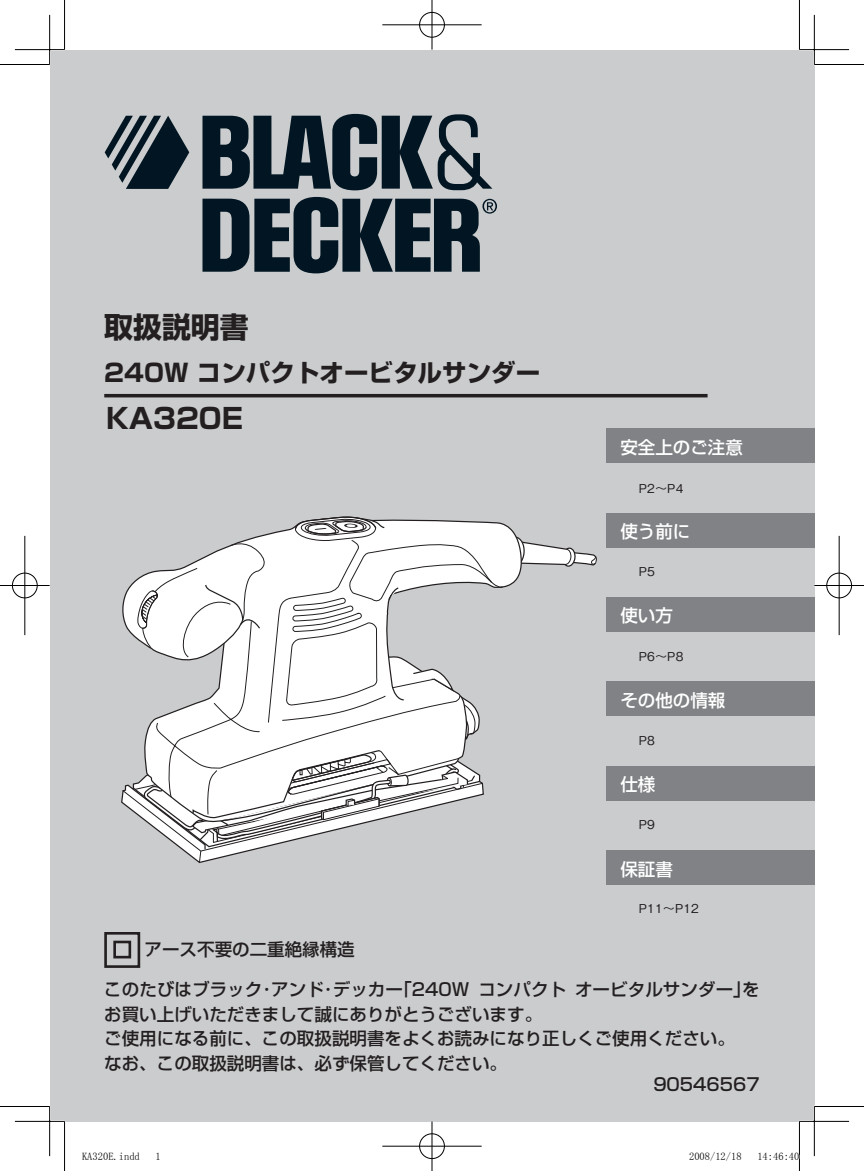
<style>
.page{position:relative;width:864px;height:1171px;background:#fff}
.page>*{position:absolute;margin:0;border:0;box-sizing:border-box;transform-origin:0 0}
.t1{font:700 28.88px "Shin Go Pro";color:#231f20}
.t2{font:700 28px "Shin Go Pro";color:#231f20}
.t3{font:700 24.5px "Shin Go Pro";color:#231f20}
.t4{font:500 17.5px/24.5px "Shin Go Pro";color:#231f20}
.t5{font:500 17.5px "Shin Go Pro";color:#fff}
.t6{font:500 12.25px "Gothic BBB Pro";color:#231f20}
.t7{font:10.5px "Sim Sun";color:#000}
</style>
<div class="page">
<div style="left:50px;top:50px;width:764px;height:1071px;background:#cbccce"></div>
<svg style="left:202px;top:114px;width:290px;height:76px"></svg>
<svg style="left:202px;top:197px;width:295px;height:76px"></svg>
<svg style="left:105px;top:116px;width:84px;height:73px"></svg>
<hr style="left:104px;top:394px;width:603px;height:3px;background:#231f20">
<svg style="left:122px;top:516px;width:475px;height:347px"></svg>
<div style="left:605px;top:428px;width:209px;height:35px;background:#808285"></div>
<div style="left:605px;top:513px;width:209px;height:35px;background:#808285"></div>
<div style="left:605px;top:597px;width:209px;height:35px;background:#808285"></div>
<div style="left:605px;top:681px;width:209px;height:35px;background:#808285"></div>
<div style="left:605px;top:766px;width:209px;height:35px;background:#808285"></div>
<div style="left:605px;top:850px;width:209px;height:35px;background:#808285"></div>
<svg style="left:104px;top:932px;width:37px;height:36px"></svg>
<hr style="left:15px;top:48px;width:49px;height:3px;background:#fff">
<hr style="left:799px;top:48px;width:49px;height:3px;background:#fff">
<hr style="left:15px;top:1120px;width:49px;height:2px;background:#fff">
<hr style="left:799px;top:1120px;width:49px;height:2px;background:#fff">
<hr style="left:48px;top:15px;width:3px;height:49px;background:#fff">
<hr style="left:48px;top:1106px;width:3px;height:50px;background:#fff">
<hr style="left:812px;top:15px;width:3px;height:49px;background:#fff">
<hr style="left:812px;top:1106px;width:3px;height:50px;background:#fff">
<hr style="left:0;top:64px;width:50px;height:1px;background:#000">
<hr style="left:814px;top:64px;width:49px;height:1px;background:#000">
<hr style="left:0;top:1106px;width:50px;height:1px;background:#000">
<hr style="left:814px;top:1106px;width:49px;height:1px;background:#000">
<hr style="left:64px;top:0;width:1px;height:50px;background:#000">
<hr style="left:64px;top:1121px;width:1px;height:50px;background:#000">
<hr style="left:798px;top:0;width:1px;height:50px;background:#000">
<hr style="left:798px;top:1121px;width:1px;height:50px;background:#000">
<hr style="left:15px;top:49px;width:49px;height:1px;background:#000">
<hr style="left:799px;top:49px;width:49px;height:1px;background:#000">
<hr style="left:15px;top:1121px;width:49px;height:1px;background:#000">
<hr style="left:799px;top:1121px;width:49px;height:1px;background:#000">
<hr style="left:49px;top:15px;width:1px;height:49px;background:#000">
<hr style="left:49px;top:1106px;width:1px;height:50px;background:#000">
<hr style="left:813px;top:15px;width:1px;height:49px;background:#000">
<hr style="left:813px;top:1106px;width:1px;height:50px;background:#000">
<div style="left:418px;top:11px;width:27px;height:27px;border:2px solid #fff;border-radius:50%"></div>
<hr style="left:382px;top:24px;width:99px;height:2px;background:#fff">
<hr style="left:430px;top:0;width:3px;height:50px;background:#fff">
<div style="left:419px;top:12px;width:25px;height:25px;border:1px solid #000;border-radius:50%"></div>
<hr style="left:382px;top:25px;width:99px;height:1px;background:#000">
<hr style="left:431px;top:0;width:1px;height:50px;background:#000">
<div style="left:418px;top:1132px;width:27px;height:28px;border:2px solid #fff;border-radius:50%"></div>
<hr style="left:382px;top:1145px;width:99px;height:2px;background:#fff">
<hr style="left:430px;top:1121px;width:3px;height:50px;background:#fff">
<div style="left:419px;top:1133px;width:25px;height:26px;border:1px solid #000;border-radius:50%"></div>
<hr style="left:382px;top:1146px;width:99px;height:1px;background:#000">
<hr style="left:431px;top:1121px;width:1px;height:50px;background:#000">
<div style="left:11px;top:572px;width:27px;height:27px;border:2px solid #fff;border-radius:50%"></div>
<hr style="left:0;top:584px;width:50px;height:3px;background:#fff">
<hr style="left:24px;top:536px;width:2px;height:99px;background:#fff">
<div style="left:12px;top:573px;width:25px;height:25px;border:1px solid #000;border-radius:50%"></div>
<hr style="left:0;top:585px;width:50px;height:1px;background:#000">
<hr style="left:25px;top:536px;width:1px;height:99px;background:#000">
<div style="left:825px;top:572px;width:27px;height:27px;border:2px solid #fff;border-radius:50%"></div>
<hr style="left:814px;top:584px;width:49px;height:3px;background:#fff">
<hr style="left:837px;top:536px;width:3px;height:99px;background:#fff">
<div style="left:826px;top:573px;width:25px;height:25px;border:1px solid #000;border-radius:50%"></div>
<hr style="left:814px;top:585px;width:49px;height:1px;background:#000">
<hr style="left:838px;top:536px;width:1px;height:99px;background:#000">
<h1 class="t1" style="left:104px;top:304px;width:146px">取扱説明書</h1>
<h3 class="t3" style="left:104px;top:353px;width:437px">240W コンパクトオービタルサンダー</h3>
<h2 class="t2" style="left:106px;top:396px;width:138px">KA320E</h2>
<p class="t4" style="left:144px;top:935px;width:211px">アース不要の二重絶縁構造</p>
<p class="t5" style="left:620px;top:432px;width:124px">安全上のご注意</p>
<p class="t6" style="left:638px;top:479px;width:46px">P2～P4</p>
<p class="t5" style="left:620px;top:517px;width:71px">使う前に</p>
<p class="t6" style="left:638px;top:562px;width:18px">P5</p>
<p class="t5" style="left:620px;top:601px;width:54px">使い方</p>
<p class="t6" style="left:638px;top:647px;width:46px">P6～P8</p>
<p class="t5" style="left:620px;top:685px;width:106px">その他の情報</p>
<p class="t6" style="left:638px;top:730px;width:18px">P8</p>
<p class="t5" style="left:620px;top:770px;width:36px">仕様</p>
<p class="t6" style="left:638px;top:814px;width:18px">P9</p>
<p class="t5" style="left:620px;top:854px;width:54px">保証書</p>
<p class="t6" style="left:638px;top:898px;width:61px">P11～P12</p>
<p class="t4" style="left:104px;top:975px;width:656px">このたびはブラック･アンド･デッカー｢240W コンパクト オービタルサンダー｣をお買い上げいただきまして誠にありがとうございます。<br>ご使用になる前に、この取扱説明書をよくお読みになり正しくご使用ください。<br>なお、この取扱説明書は、必ず保管してください。</p>
<p class="t4" style="left:653px;top:1070px;width:108px">90546567</p>
<p class="t7" style="left:82px;top:1151px;width:59px">KA320E.indd</p>
<p class="t7" style="left:155px;top:1151px;width:7px">1</p>
<p class="t7" style="left:688px;top:1151px;width:54px">2008/12/18</p>
<p class="t7" style="left:757px;top:1151px;width:43px">14:46:40</p>
</div>
